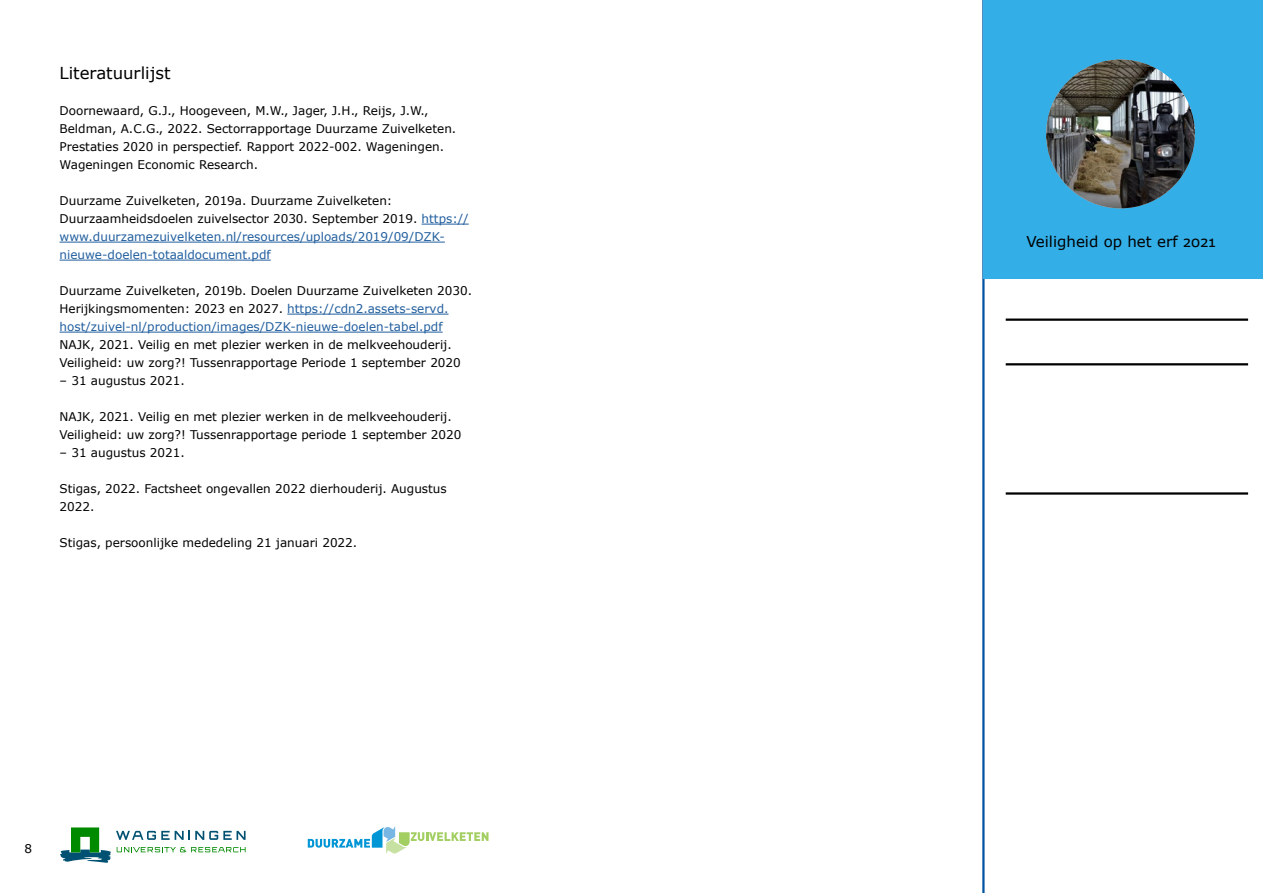
<style>
.page{position:relative;width:1263px;height:893px;background:#fff}
.page>*{position:absolute;margin:0;border:0;box-sizing:border-box;transform-origin:0 0}
.H2_Kop_tussenkop{font:16.5px "Verdana";color:#000}
.t1{font:15px "Verdana";color:#000}
.Platte_tekst{font:12px/18px "Verdana";color:#000}
.Platte_tekst-2{font:12px/18px "Verdana";color:#215e9e}
.s1{color:#000}
.s2{color:#215e9e}
</style>
<div class="page">
<hr style="left:982px;top:0;width:2px;height:893px;background:#0053a3">
<hr style="left:1006px;top:363px;width:242px;height:2px;background:#000">
<hr style="left:1006px;top:318px;width:242px;height:3px;background:#000">
<hr style="left:1006px;top:492px;width:242px;height:3px;background:#000">
<hr style="left:422px;top:224px;width:47px;height:1px;background:#215e9e">
<hr style="left:60px;top:242px;width:385px;height:1px;background:#215e9e">
<hr style="left:60px;top:260px;width:211px;height:1px;background:#215e9e">
<hr style="left:287px;top:314px;width:161px;height:1px;background:#215e9e">
<hr style="left:60px;top:332px;width:383px;height:1px;background:#215e9e">
<div style="left:983px;top:0;width:280px;height:279px;background:#33aee7"></div>
<img style="left:1046px;top:60px;width:149px;height:148px;border-radius:74px">
<svg style="left:60px;top:827px;width:186px;height:36px"></svg>
<svg style="left:308px;top:826px;width:180px;height:28px"></svg>
<h2 class="H2_Kop_tussenkop" style="left:60px;top:62px;width:112px">Literatuurlijst</h2>
<p class="Platte_tekst" style="left:60px;top:102px;width:398px">Doornewaard, G.J., Hoogeveen, M.W., Jager, J.H., Reijs, J.W., Beldman, A.C.G., 2022. Sectorrapportage Duurzame Zuivelketen.<br>Prestaties 2020 in perspectief. Rapport 2022-002. Wageningen.<br>Wageningen Economic Research.</p>
<p class="Platte_tekst-2" style="left:60px;top:192px;width:411px"><span class="s1">Duurzame Zuivelketen, 2019a. Duurzame Zuivelketen:<br>Duurzaamheidsdoelen zuivelsector 2030. September 2019.</span> https:// www.duurzamezuivelketen.nl/resources/uploads/2019/09/DZK&shy;nieuwe-doelen-totaaldocument.pdf</p>
<p class="Platte_tekst" style="left:60px;top:282px;width:414px">Duurzame Zuivelketen, 2019b. Doelen Duurzame Zuivelketen 2030.<br>Herijkingsmomenten: 2023 en 2027. <span class="s2">https://cdn2.assets-servd. host/zuivel-nl/production/images/DZK-nieuwe-doelen-tabel.pdf </span>NAJK, 2021. Veilig en met plezier werken in de melkveehouderij.<br>Veiligheid: uw zorg?! Tussenrapportage Periode 1 september 2020</p>
<p class="Platte_tekst" style="left:60px;top:372px;width:127px">– 31 augustus 2021.</p>
<p class="Platte_tekst" style="left:60px;top:408px;width:403px">NAJK, 2021. Veilig en met plezier werken in de melkveehouderij.<br>Veiligheid: uw zorg?! Tussenrapportage periode 1 september 2020</p>
<p class="Platte_tekst" style="left:60px;top:444px;width:127px">– 31 augustus 2021.</p>
<p class="Platte_tekst" style="left:60px;top:480px;width:389px">Stigas, 2022. Factsheet ongevallen 2022 dierhouderij. Augustus<br>2022.</p>
<p class="Platte_tekst" style="left:60px;top:534px;width:299px">Stigas, persoonlijke mededeling 21 januari 2022.</p>
<p class="Platte_tekst" style="left:24px;top:840px;width:9px">8</p>
<p class="t1" style="left:1026px;top:231px;width:191px">Veiligheid op het erf 2021</p>
</div>
